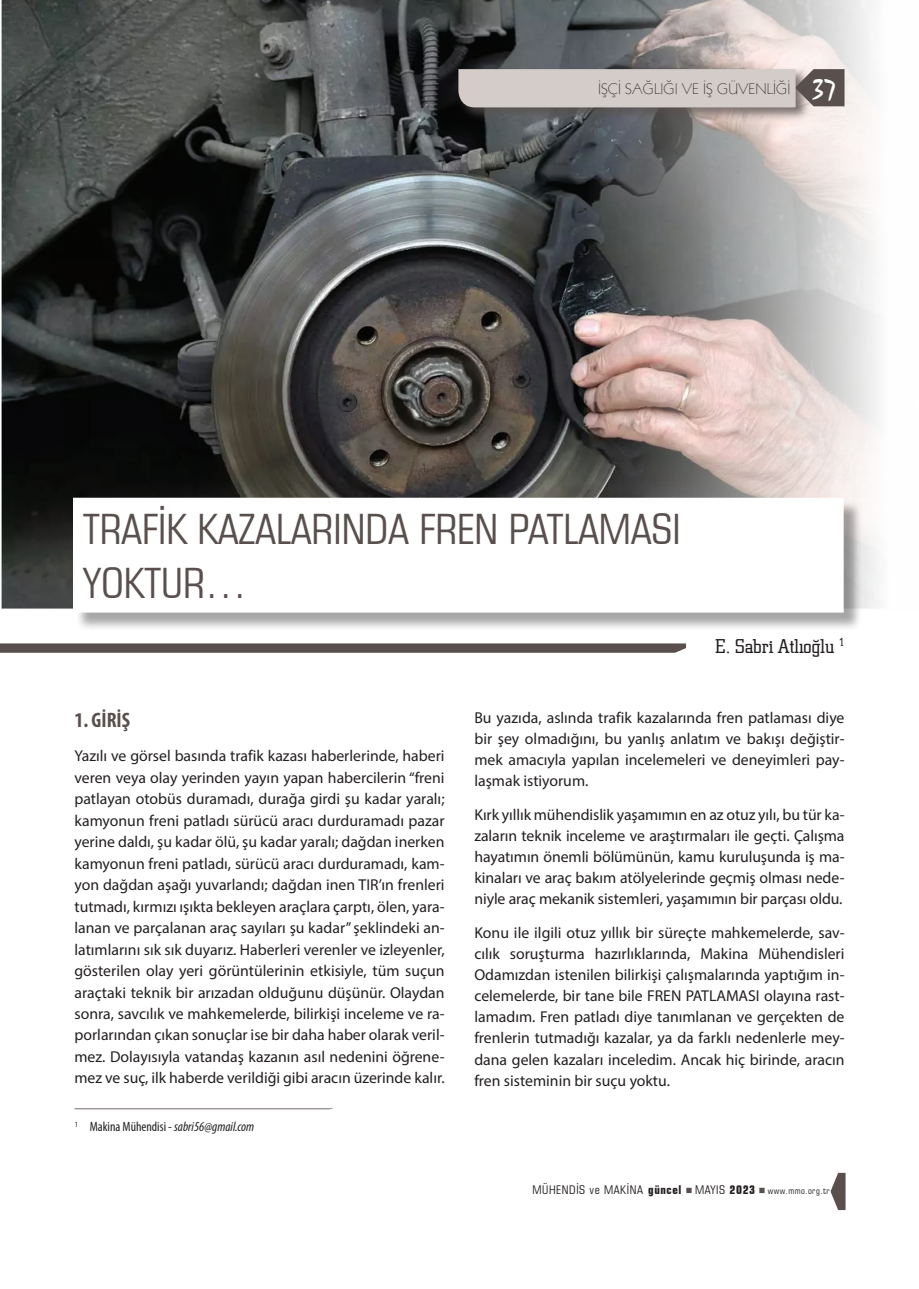
<style>
.page{position:relative;width:919px;height:1289px;background:#fff}
.page>*{position:absolute;margin:0;border:0;box-sizing:border-box;transform-origin:0 0}
.t1{font:condensed 42px/54px "Square 721 BT";color:#59504e}
.t2{font:700 condensed 21px "Myriad Pro";color:#59504e}
.t3{font:300 20.25px "Square Slabserif 711 BT";color:#231f20}
.t4{font:15.75px/21.5px "Myriad Pro";color:#231f20;text-align:justify}
.t5{font:15px "Geometric 231 BT Light C";color:#231f20}
.t6{font:italic condensed 13.5px "Myriad Pro";color:#231f20}
.t7{font:condensed 12px "Square 721 BT";letter-spacing:.05em;color:#231f20}
.t8{font:condensed 9px "Square 721 BT";letter-spacing:.05em;color:#231f20}
.s1{font-family:"TR Mystical Plain";font-size:27px;color:#fff}
.s2{font-style:normal}
.s3{font-weight:700}
</style>
<div class="page">
<img style="left:1px;top:0;width:878px;height:609px">
<div style="left:456px;top:67px;width:354px;height:54px;background:#59504e;opacity:.75"></div>
<svg style="left:458px;top:69px;width:386px;height:38px;background:#c5bdbb"></svg>
<svg style="left:830px;top:1172px;width:15px;height:37px"></svg>
<svg style="left:75px;top:1108px;width:258px;height:1px"></svg>
<svg style="left:0;top:643px;width:686px;height:9px;background:#615856"></svg>
<div style="left:76px;top:500px;width:786px;height:131px;background:#231f20;opacity:.4"></div>
<div style="left:74px;top:498px;width:768px;height:114px;background:#fff"></div>
<svg style="left:73px;top:478px;width:605px;height:19px;background:#343330"></svg>
<div style="left:73px;top:497px;width:770px;height:115px;border:2px solid #fff"></div>
<p class="t5" style="left:598px;top:79px;width:239px">İŞÇİ SAĞLIĞI VE İŞ GÜVENLİĞİ <span class="s1">37</span></p>
<h1 class="t1" style="left:83px;top:502px;width:599px">TRAFİK KAZALARINDA FREN PATLAMASI<br>YOKTUR…</h1>
<p class="t3" style="left:715px;top:633px;width:131px">E. Sabri Atlıoğlu <sup>1</sup></p>
<h2 class="t2" style="left:74px;top:707px;width:57px">1. GİRİŞ</h2>
<p class="t4" style="left:74px;top:745px;width:371px">Yazılı ve görsel basında trafik kazası haberlerinde, haberi veren veya olay yerinden yayın yapan habercilerin “freni patlayan otobüs duramadı, durağa girdi şu kadar yaralı; kamyonun freni patladı sürücü aracı durduramadı pazar yerine daldı, şu kadar ölü, şu kadar yaralı; dağdan inerken kamyonun freni patladı, sürücü aracı durduramadı, kam&shy;yon dağdan aşağı yuvarlandı; dağdan inen TIR’ın frenleri tutmadı, kırmızı ışıkta bekleyen araçlara çarptı, ölen, yara&shy;lanan ve parçalanan araç sayıları şu kadar” şeklindeki an&shy;latımlarını sık sık duyarız. Haberleri verenler ve izleyenler, gösterilen olay yeri görüntülerinin etkisiyle, tüm suçun araçtaki teknik bir arızadan olduğunu düşünür. Olaydan sonra, savcılık ve mahkemelerde, bilirkişi inceleme ve ra&shy;porlarından çıkan sonuçlar ise bir daha haber olarak veril&shy;mez. Dolayısıyla vatandaş kazanın asıl nedenini öğrene&shy;mez ve suç, ilk haberde verildiği gibi aracın üzerinde kalır.</p>
<p class="t6" style="left:75px;top:1118px;width:181px"><sup>1</sup> <span class="s2">Makina Mühendisi -</span> sabri56@gmail.com</p>
<p class="t4" style="left:474px;top:707px;width:371px;line-height:21px">Bu yazıda, aslında trafik kazalarında fren patlaması diye bir şey olmadığını, bu yanlış anlatım ve bakışı değiştir&shy;mek amacıyla yapılan incelemeleri ve deneyimleri pay&shy;laşmak istiyorum.</p>
<p class="t4" style="left:474px;top:804px;width:371px;line-height:21px">Kırk yıllık mühendislik yaşamımın en az otuz yılı, bu tür ka&shy;zaların teknik inceleme ve araştırmaları ile geçti. Çalışma hayatımın önemli bölümünün, kamu kuruluşunda iş ma&shy;kinaları ve araç bakım atölyelerinde geçmiş olması nede&shy;niyle araç mekanik sistemleri, yaşamımın bir parçası oldu.</p>
<p class="t4" style="left:474px;top:921px;width:371px">Konu ile ilgili otuz yıllık bir süreçte mahkemelerde, sav&shy;cılık soruşturma hazırlıklarında, Makina Mühendisleri Odamızdan istenilen bilirkişi çalışmalarında yaptığım in&shy;celemelerde, bir tane bile FREN PATLAMASI olayına rast&shy;lamadım. Fren patladı diye tanımlanan ve gerçekten de frenlerin tutmadığı kazalar, ya da farklı nedenlerle mey&shy;dana gelen kazaları inceledim. Ancak hiç birinde, aracın fren sisteminin bir suçu yoktu.</p>
<p class="t7" style="left:532px;top:1182px;width:224px">MÜHENDİS ve MAKİNA <span class="s3">güncel</span> MAYIS <span class="s3">2023</span></p>
<p class="t8" style="left:767px;top:1185px;width:63px">www.mmo.org.tr</p>
</div>
